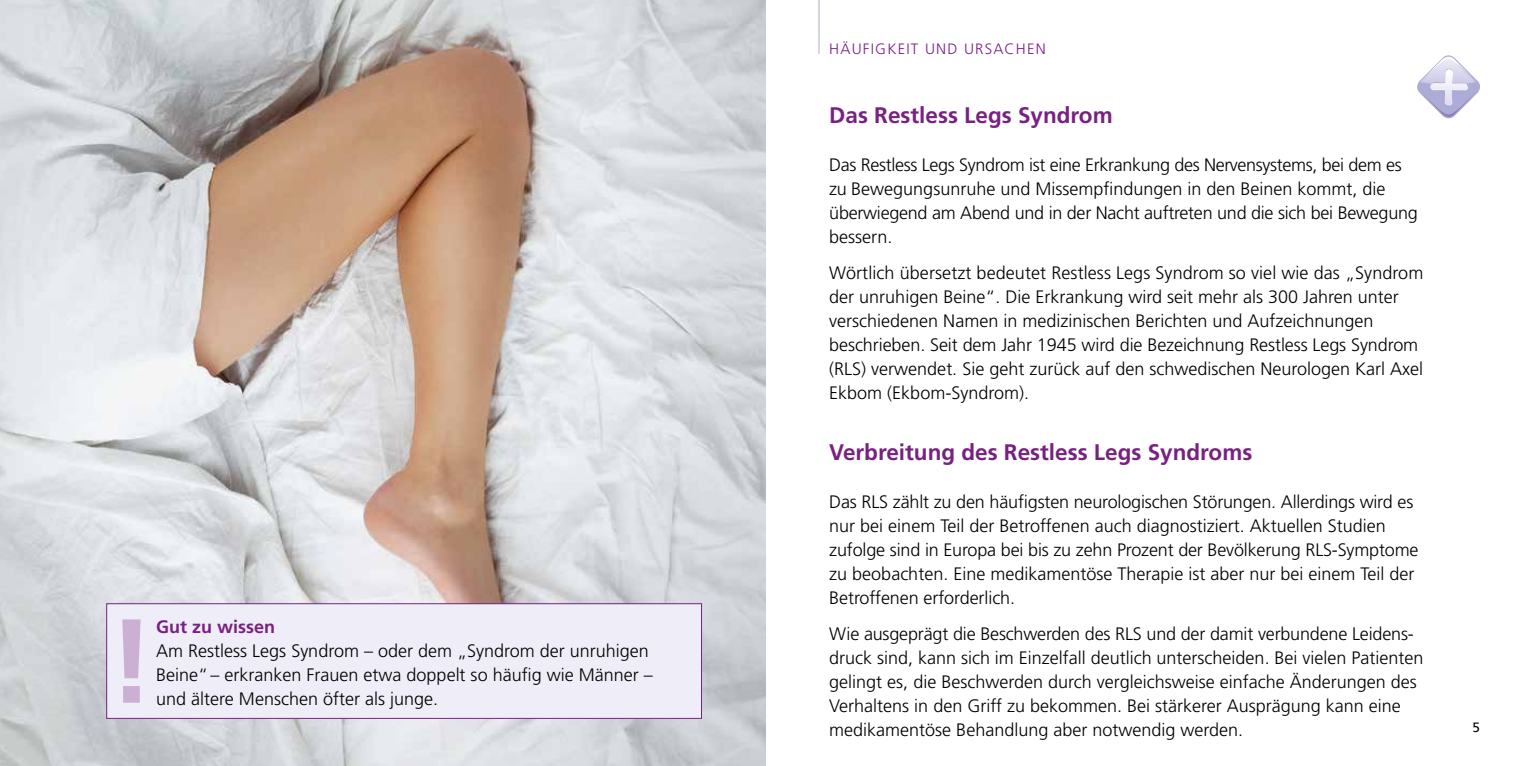
<style>
.page{position:relative;width:1531px;height:766px;background:#fff}
.page>*{position:absolute;margin:0;border:0;box-sizing:border-box;transform-origin:0 0}
.t1{font:700 22.5px "Frutiger LT Std";color:#782182}
.t2{font:300 18px/24px "Frutiger LT Std";color:#000}
.t3{font:700 18px "Frutiger LT Std";color:#782182}
.t4{font:300 15px "Frutiger LT Std";letter-spacing:.08em;color:#782182}
.t5{font:13.5px "Frutiger LT Std";color:#000}
</style>
<div class="page">
<svg style="left:1417px;top:55px;width:63px;height:64px"></svg>
<img style="left:0;top:0;width:765px;height:765px">
<hr style="left:819px;top:0;width:1px;height:54px;background:#adacd7">
<div style="left:107px;top:603px;width:594px;height:115px;background:#efeef8"></div>
<div style="left:106px;top:603px;width:596px;height:115px;border:1px solid #782182"></div>
<svg style="left:122px;top:619px;width:19px;height:83px"></svg>
<p class="t3" style="left:156px;top:616px;width:120px">Gut zu wissen</p>
<p class="t2" style="left:156px;top:639px;width:498px">Am Restless Legs Syndrom – oder dem „Syndrom der unruhigen<br>Beine“– erkranken Frauen etwa doppelt so häufig wie Männer – und ältere Menschen öfter als junge.</p>
<p class="t4" style="left:829px;top:40px;width:57px">Häufigke</p>
<p class="t4" style="left:906px;top:40px;width:69px">it und Ursa</p>
<p class="t4" style="left:1004px;top:40px;width:22px">chen</p>
<p class="t1" style="left:829px;top:102px;width:285px">Das Restless Legs Syndrom</p>
<p class="t2" style="left:829px;top:153px;width:590px">Das Restless Legs Syndrom ist eine Erkrankung des Nervensystems, bei dem es zu Bewegungsunruhe und Missempfindungen in den Beinen kommt, die überwiegend am Abend und in der Nacht auftreten und die sich bei Bewegung bessern.</p>
<p class="t2" style="left:829px;top:261px;width:595px">Wörtlich übersetzt bedeutet Restless Legs Syndrom so viel wie das „Syndrom der unruhigen Beine“. Die Erkrankung wird seit mehr als 300 Jahren unter verschiedenen Namen in medizinischen Berichten und Aufzeichnungen beschrieben. Seit dem Jahr 1945 wird die Bezeichnung Restless Legs Syndrom (RLS) verwendet. Sie geht zurück auf den schwedischen Neurologen Karl Axel Ekbom (Ekbom-Syndrom).</p>
<p class="t1" style="left:829px;top:438px;width:424px">Verbreitung des Restless Legs Syndroms</p>
<p class="t2" style="left:829px;top:489px;width:591px">Das RLS zählt zu den häufigsten neurologischen Störungen. Allerdings wird es nur bei einem Teil der Betroffenen auch diagnostiziert. Aktuellen Studien zufolge sind in Europa bei bis zu zehn Prozent der Bevölkerung RLS-Symptome zu beobachten. Eine medikamentöse Therapie ist aber nur bei einem Teil der Betroffenen erforderlich.</p>
<p class="t2" style="left:829px;top:621px;width:595px">Wie ausgeprägt die Beschwerden des RLS und der damit verbundene Leidens&shy;druck sind, kann sich im Einzelfall deutlich unterscheiden. Bei vielen Patienten gelingt es, die Beschwerden durch vergleichsweise einfache Änderungen des Verhaltens in den Griff zu bekommen. Bei stärkerer Ausprägung kann eine medikamentöse Behandlung aber notwendig werden.</p>
<p class="t5" style="left:1472px;top:719px;width:9px">5</p>
</div>
